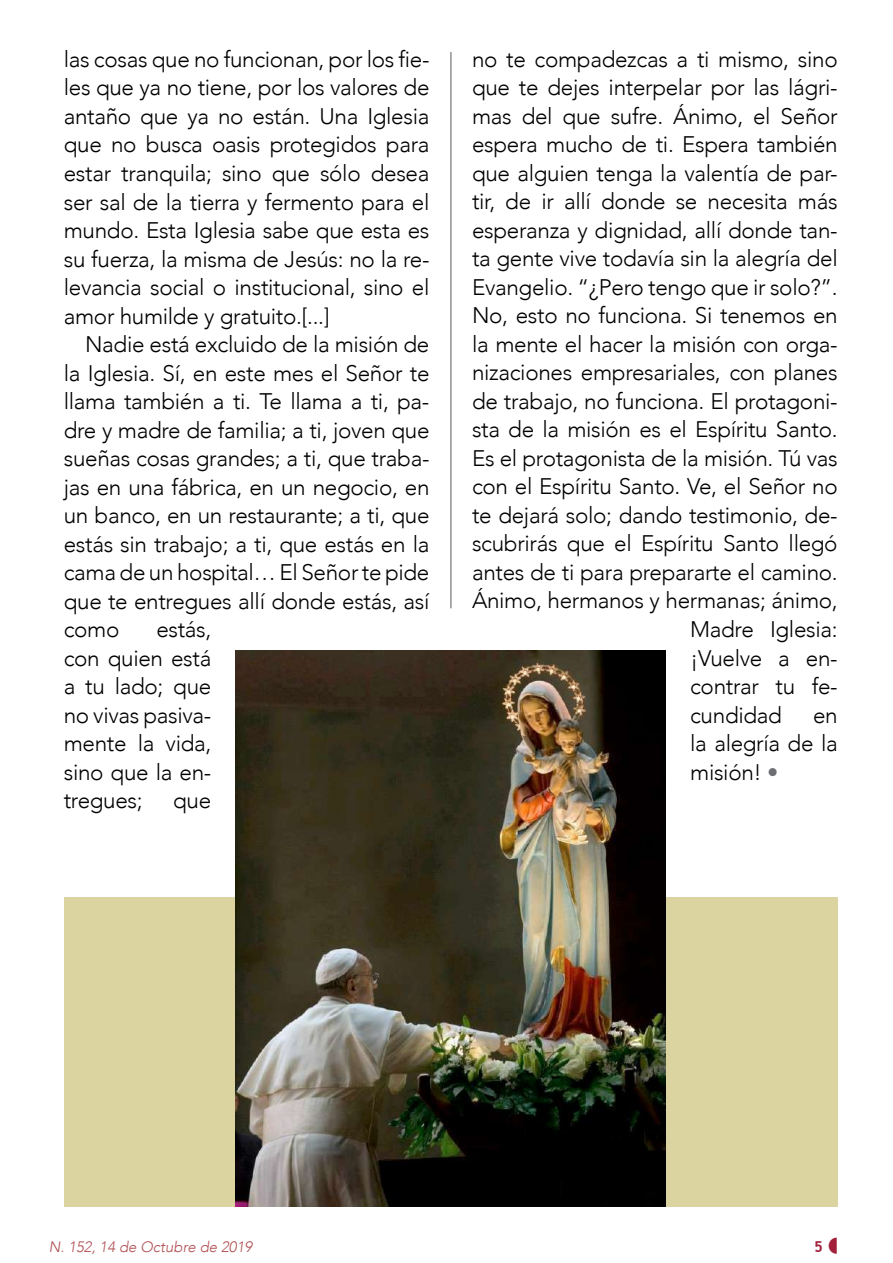
<style>
.page{position:relative;width:893px;height:1263px;background:#fff}
.page>*{position:absolute;margin:0;border:0;box-sizing:border-box;transform-origin:0 0}
.t1{font:300 22.5px/28.5px "Avenir";letter-spacing:-.015em;color:#000;text-align:justify}
.t2{font:italic 300 15px "Avenir";color:#b14e52}
.t3{font:700 15px "Trebuchet MS";color:#a2203a}
.s1{color:#6d6e71}
</style>
<div class="page">
<hr style="left:451px;top:52px;width:1px;height:556px;background:#58595b">
<div style="left:64px;top:897px;width:774px;height:310px;background:#dbd4a1"></div>
<img style="left:236px;top:651px;width:430px;height:556px">
<p class="t1" style="left:64px;top:45px;width:367px">las cosas que no funcionan, por los fie&shy;les que ya no tiene, por los valores de antaño que ya no están. Una Iglesia que no busca oasis protegidos para estar tranquila; sino que sólo desea ser sal de la tierra y fermento para el mundo. Esta Iglesia sabe que esta es su fuerza, la misma de Jesús: no la re&shy;levancia social o institucional, sino el amor humilde y gratuito.[...]</p>
<p class="t1" style="left:64px;top:330px;width:367px;text-indent:21px">Nadie está excluido de la misión de la Iglesia. Sí, en este mes el Señor te llama también a ti. Te llama a ti, pa&shy;dre y madre de familia; a ti, joven que sueñas cosas grandes; a ti, que traba&shy;jas en una fábrica, en un negocio, en un banco, en un restaurante; a ti, que estás sin trabajo; a ti, que estás en la cama de un hospital… El Señor te pide que te entregues allí donde estás, así como</p>
<p class="t1" style="left:64px;top:615px;width:149px;text-indent:93px">estás, con quien está a tu lado; que no vivas pasiva&shy;mente la vida, sino que la en&shy;tregues;</p>
<p class="t1" style="left:173px;top:786px;width:40px">que</p>
<p class="t1" style="left:472px;top:45px;width:367px">no te compadezcas a ti mismo, sino</p>
<p class="t1" style="left:472px;top:73px;width:367px">que te dejes interpelar por las lágri-</p>
<p class="t1" style="left:472px;top:102px;width:367px">mas del que sufre. Ánimo, el Señor</p>
<p class="t1" style="left:472px;top:130px;width:367px">espera mucho de ti. Espera también</p>
<p class="t1" style="left:472px;top:159px;width:367px">que alguien tenga la valentía de par-</p>
<p class="t1" style="left:472px;top:187px;width:367px">tir, de ir allí donde se necesita más</p>
<p class="t1" style="left:472px;top:216px;width:367px">esperanza y dignidad, allí donde tan-</p>
<p class="t1" style="left:472px;top:244px;width:367px">ta gente vive todavía sin la alegría del</p>
<p class="t1" style="left:472px;top:273px;width:367px">Evangelio. “¿Pero tengo que ir solo?”.</p>
<p class="t1" style="left:472px;top:301px;width:367px">No, esto no funciona. Si tenemos en</p>
<p class="t1" style="left:472px;top:330px;width:367px">la mente el hacer la misión con orga-</p>
<p class="t1" style="left:472px;top:358px;width:367px">nizaciones empresariales, con planes</p>
<p class="t1" style="left:472px;top:387px;width:367px">de trabajo, no funciona. El protagoni-</p>
<p class="t1" style="left:472px;top:415px;width:367px">sta de la misión es el Espíritu Santo.</p>
<p class="t1" style="left:472px;top:444px;width:367px">Es el protagonista de la misión. Tú vas</p>
<p class="t1" style="left:472px;top:472px;width:367px">con el Espíritu Santo. Ve, el Señor no</p>
<p class="t1" style="left:472px;top:501px;width:367px">te dejará solo; dando testimonio, de-</p>
<p class="t1" style="left:472px;top:529px;width:367px">scubrirás que el Espíritu Santo llegó</p>
<p class="t1" style="left:472px;top:558px;width:367px">antes de ti para prepararte el camino.</p>
<p class="t1" style="left:472px;top:586px;width:367px">Ánimo, hermanos y hermanas; ánimo,</p>
<p class="t1" style="left:690px;top:615px;width:149px">Madre Iglesia:</p>
<p class="t1" style="left:690px;top:643px;width:149px">¡Vuelve a en-</p>
<p class="t1" style="left:690px;top:672px;width:149px">contrar tu fe-</p>
<p class="t1" style="left:690px;top:700px;width:93px">cundidad</p>
<p class="t1" style="left:690px;top:700px;width:149px;text-indent:123px">en la alegría de la misión! <span class="s1">•</span></p>
<p class="t2" style="left:49px;top:1238px;width:205px">N. 152, 14 de Octubre de 2019</p>
<p class="t3" style="left:814px;top:1237px;width:10px">5</p>
</div>
